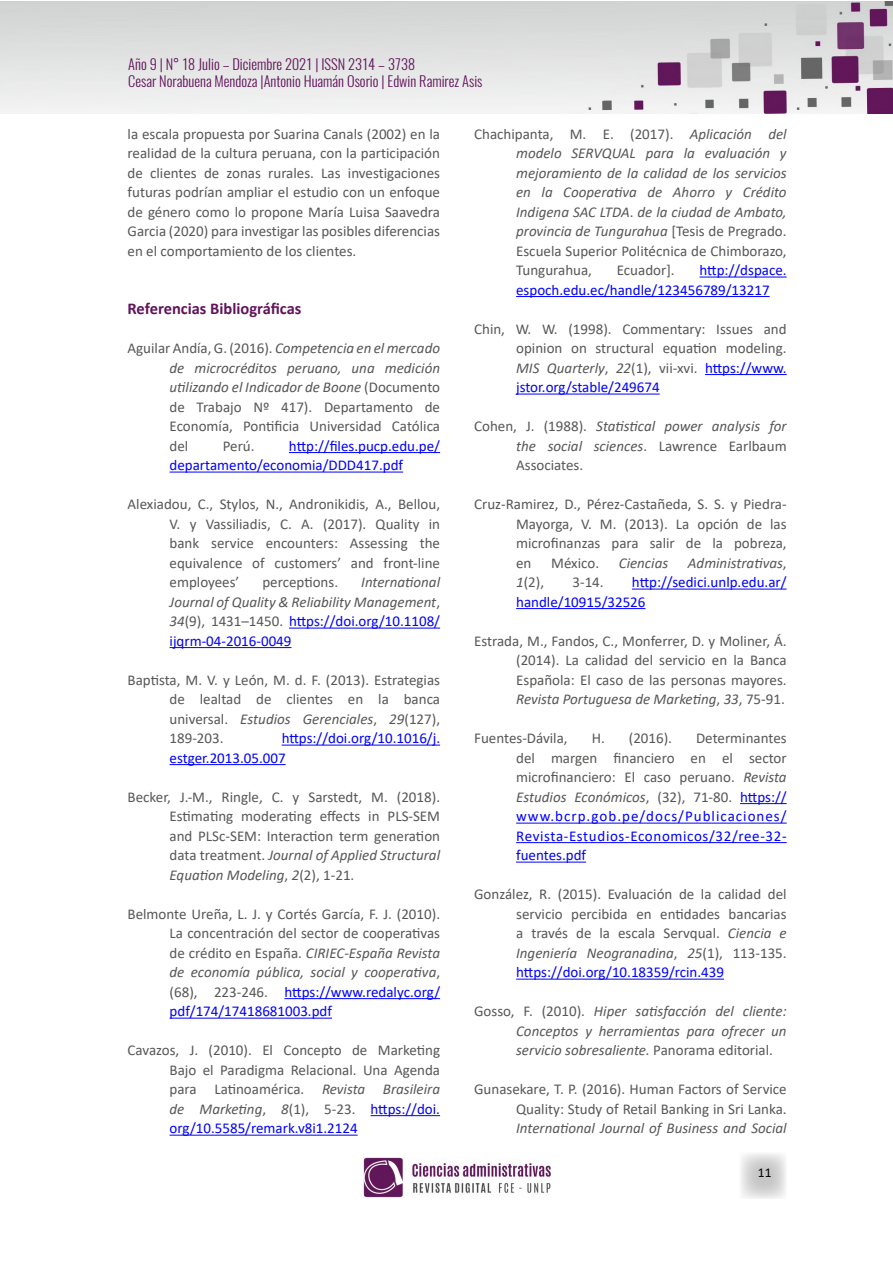
<style>
.page{position:relative;width:893px;height:1263px;background:#fff}
.page>*{position:absolute;margin:0;border:0;box-sizing:border-box;transform-origin:0 0}
.t1{font:700 16.5px "Calibri";color:#61135a}
.t2{font:15px/19.5px "Calibri";color:#575756;text-align:justify}
.t3{font:italic 15px/19.5px "Calibri";color:#575756;text-align:justify}
.t4{font:15px/19.5px "Calibri";color:#00f}
.t5{font:300 14.4px/17.2px "Oswald";color:#61135a}
.t6{font:13.5px "Calibri";color:#000}
.s1{font-style:normal}
.s2{font-style:italic}
.s3{color:#00f}
.s4{font-style:normal;color:#00f}
.s5{color:#575756}
.s6{font-style:italic;color:#575756}
</style>
<div class="page">
<svg style="left:741px;top:1153px;width:45px;height:46px"></svg>
<img style="left:0;top:1px;width:893px;height:112px">
<img style="left:363px;top:1157px;width:188px;height:41px">
<hr style="left:289px;top:452px;width:151px;height:1px;background:#00f">
<hr style="left:170px;top:472px;width:233px;height:1px;background:#00f">
<hr style="left:289px;top:628px;width:151px;height:1px;background:#00f">
<hr style="left:170px;top:647px;width:121px;height:1px;background:#00f">
<hr style="left:282px;top:745px;width:158px;height:1px;background:#00f">
<hr style="left:170px;top:764px;width:116px;height:1px;background:#00f">
<hr style="left:284px;top:998px;width:156px;height:1px;background:#00f">
<hr style="left:170px;top:1018px;width:162px;height:1px;background:#00f">
<hr style="left:371px;top:1115px;width:69px;height:1px;background:#00f">
<hr style="left:170px;top:1135px;width:188px;height:1px;background:#00f">
<hr style="left:699px;top:277px;width:88px;height:1px;background:#00f">
<hr style="left:516px;top:296px;width:254px;height:1px;background:#00f">
<hr style="left:705px;top:374px;width:82px;height:1px;background:#00f">
<hr style="left:516px;top:394px;width:144px;height:1px;background:#00f">
<hr style="left:632px;top:589px;width:155px;height:1px;background:#00f">
<hr style="left:516px;top:608px;width:129px;height:1px;background:#00f">
<hr style="left:740px;top:803px;width:47px;height:1px;background:#00f">
<hr style="left:516px;top:823px;width:271px;height:1px;background:#00f">
<hr style="left:516px;top:842px;width:271px;height:1px;background:#00f">
<hr style="left:516px;top:862px;width:70px;height:1px;background:#00f">
<hr style="left:516px;top:979px;width:208px;height:1px;background:#00f">
<p class="t5" style="left:128px;top:53px;width:356px">Año 9 | N° 18 Julio – Diciembre 2021 | ISSN 2314 – 3738<br>Cesar Norabuena Mendoza |Antonio Huamán Osorio | Edwin Ramirez Asis</p>
<p class="t2" style="left:128px;top:124px;width:314px">la escala propuesta por Suarina Canals (2002) en la realidad de la cultura peruana, con la participación de clientes de zonas rurales. Las investigaciones futuras podrían ampliar el estudio con un enfoque de género como lo propone María Luisa Saavedra Garcia (2020) para investigar las posibles diferencias en el comportamiento de los clientes.</p>
<p class="t3" style="left:516px;top:123px;width:272px;text-indent:-42px"><span class="s1">Chachipanta, M. E. (2017).</span> Aplicación del modelo SERVQUAL para la evaluación y mejoramiento de la calidad de los servicios en la Cooperativa de Ahorro y Crédito Indigena SAC LTDA<span class="s1">.</span> de la ciudad de Ambato, provincia de Tungurahua <span class="s1">[Tesis de Pregrado.<br>Escuela Superior Politécnica de Chimborazo, Tungurahua,</span></p>
<p class="t4" style="left:516px;top:260px;width:272px;text-indent:183px">http://dspace. espoch.edu.ec/handle/123456789/13217</p>
<p class="t2" style="left:516px;top:319px;width:272px;text-indent:-42px">Chin, W. W. (1998). Commentary: Issues and opinion on structural equation modeling.<br><span class="s2">MIS Quarterly</span>, <span class="s2">22</span>(1), vii-xvi. <span class="s3">https://www. jstor.org/stable/249674</span></p>
<p class="t3" style="left:516px;top:416px;width:272px;text-indent:-42px"><span class="s1">Cohen, J. (1988).</span> Statistical power analysis for the social sciences<span class="s1">. Lawrence Earlbaum Associates.</span></p>
<p class="t2" style="left:516px;top:494px;width:272px;text-indent:-42px">Cruz-Ramirez, D., Pérez-Castañeda, S. S. y Piedra-Mayorga, V. M. (2013). La opción de las microfinanzas para salir de la pobreza, en</p>
<p class="t2" style="left:617px;top:260px;width:59px">Ecuador].</p>
<p class="t1" style="left:128px;top:297px;width:175px">Referencias Bibliográficas</p>
<p class="t2" style="left:170px;top:338px;width:272px;text-indent:-42px">Aguilar Andía, G. (2016). <span class="s2">Competencia en el mercado de microcréditos peruano, una medición utilizando el Indicador de Boone</span> (Documento de Trabajo Nº 417). Departamento de Economía, Pontificia Universidad Católica del</p>
<p class="t4" style="left:170px;top:436px;width:272px;text-indent:119px">http://files.pucp.edu.pe/ departamento/economia/DDD417.pdf</p>
<p class="t2" style="left:170px;top:494px;width:272px;text-indent:-42px">Alexiadou, C., Stylos, N., Andronikidis, A., Bellou, V. y Vassiliadis, C. A. (2017). Quality in bank service encounters: Assessing the equivalence of customers’ and front-line employees’</p>
<p class="t2" style="left:223px;top:436px;width:33px">Perú.</p>
<p class="t2" style="left:551px;top:553px;width:49px">México.</p>
<p class="t3" style="left:619px;top:552px;width:51px">Ciencias</p>
<p class="t3" style="left:688px;top:552px;width:100px">Administrativas<span class="s1">,</span></p>
<p class="t4" style="left:516px;top:572px;width:272px;text-indent:116px">http://sedici.unlp.edu.ar/ handle/10915/32526</p>
<p class="t2" style="left:516px;top:631px;width:272px;text-indent:-42px">Estrada, M., Fandos, C., Monferrer, D. y Moliner, Á. (2014). La calidad del servicio en la Banca Española: El caso de las personas mayores.<br><span class="s2">Revista Portuguesa de Marketing</span>, <span class="s2">33</span>, 75-91.</p>
<p class="t2" style="left:474px;top:728px;width:95px">Fuentes-Dávila,</p>
<p class="t2" style="left:592px;top:728px;width:82px">H. (2016).</p>
<p class="t2" style="left:516px;top:572px;width:30px"><span class="s2">1</span>(2),</p>
<p class="t2" style="left:572px;top:572px;width:33px">3-14.</p>
<p class="t3" style="left:170px;top:572px;width:272px;text-indent:192px">International Journal of Quality &amp; Reliability Management<span class="s1">, </span>34<span class="s1">(9), 1431–1450.</span> <span class="s4">https://doi.org/10.1108/ ijqrm-04-2016-0049</span></p>
<p class="t2" style="left:170px;top:670px;width:272px;text-indent:-42px">Baptista, M. V. y León, M. d. F. (2013). Estrategias de lealtad de clientes en la banca universal. <span class="s2">Estudios Gerenciales</span>, <span class="s2">29</span>(127), 189-203.</p>
<p class="t2" style="left:262px;top:572px;width:77px">perceptions.</p>
<p class="t4" style="left:170px;top:728px;width:272px;text-indent:112px">https://doi.org/10.1016/j. estger.2013.05.007</p>
<p class="t2" style="left:170px;top:787px;width:272px;text-indent:-42px">Becker, J.-M., Ringle, C. y Sarstedt, M. (2018).<br>Estimating moderating effects in PLS-SEM and PLSc-SEM: Interaction term generation data treatment. <span class="s2">Journal of Applied Structural Equation Modeling</span>, <span class="s2">2</span>(2), 1-21.</p>
<p class="t2" style="left:170px;top:904px;width:272px;text-indent:-42px">Belmonte Ureña, L. J. y Cortés García, F. J. (2010).<br>La concentración del sector de cooperativas de crédito en España. <span class="s2">CIRIEC-España Revista de economía pública, social y cooperativa</span>, (68), 223-246. <span class="s3">https://www.redalyc.org/ pdf/174/17418681003.pdf</span></p>
<p class="t2" style="left:170px;top:1040px;width:272px;text-indent:-42px">Cavazos, J. (2010). El Concepto de Marketing Bajo el Paradigma Relacional. Una Agenda para Latinoamérica. <span class="s2">Revista Brasileira de Marketing</span>, <span class="s2">8</span>(1), 5-23. <span class="s3">https://doi. org/10.5585/remark.v8i1.2124</span></p>
<p class="t4" style="left:516px;top:728px;width:272px;text-align:justify;text-indent:180px"><span class="s5">Determinantes del margen financiero en el sector microfinanciero: El caso peruano.</span> <span class="s6">Revista Estudios Económicos</span><span class="s5">, (32), 71-80.</span> https:// www.bcrp.gob.pe/docs/Publicaciones/ Revista-Estudios-Economicos/32/ree-32- fuentes.pdf</p>
<p class="t2" style="left:516px;top:884px;width:272px;text-indent:-42px">González, R. (2015). Evaluación de la calidad del servicio percibida en entidades bancarias a través de la escala Servqual. <span class="s2">Ciencia e Ingeniería Neogranadina</span>, <span class="s2">25</span>(1), 113-135. <span class="s3">https://doi.org/10.18359/rcin.439</span></p>
<p class="t3" style="left:516px;top:1001px;width:272px;text-indent:-42px"><span class="s1">Gosso, F. (2010).</span> Hiper satisfacción del cliente:<br>Conceptos y herramientas para ofrecer un servicio sobresaliente. <span class="s1">Panorama editorial.</span></p>
<p class="t2" style="left:474px;top:1079px;width:314px;text-align:right">Gunasekare, T. P. (2016). Human Factors of Service<br>Quality: Study of Retail Banking in Sri Lanka.</p>
<p class="t3" style="left:516px;top:1118px;width:272px">International Journal of Business and Social</p>
<p class="t6" style="left:758px;top:1163px;width:15px">11</p>
</div>
